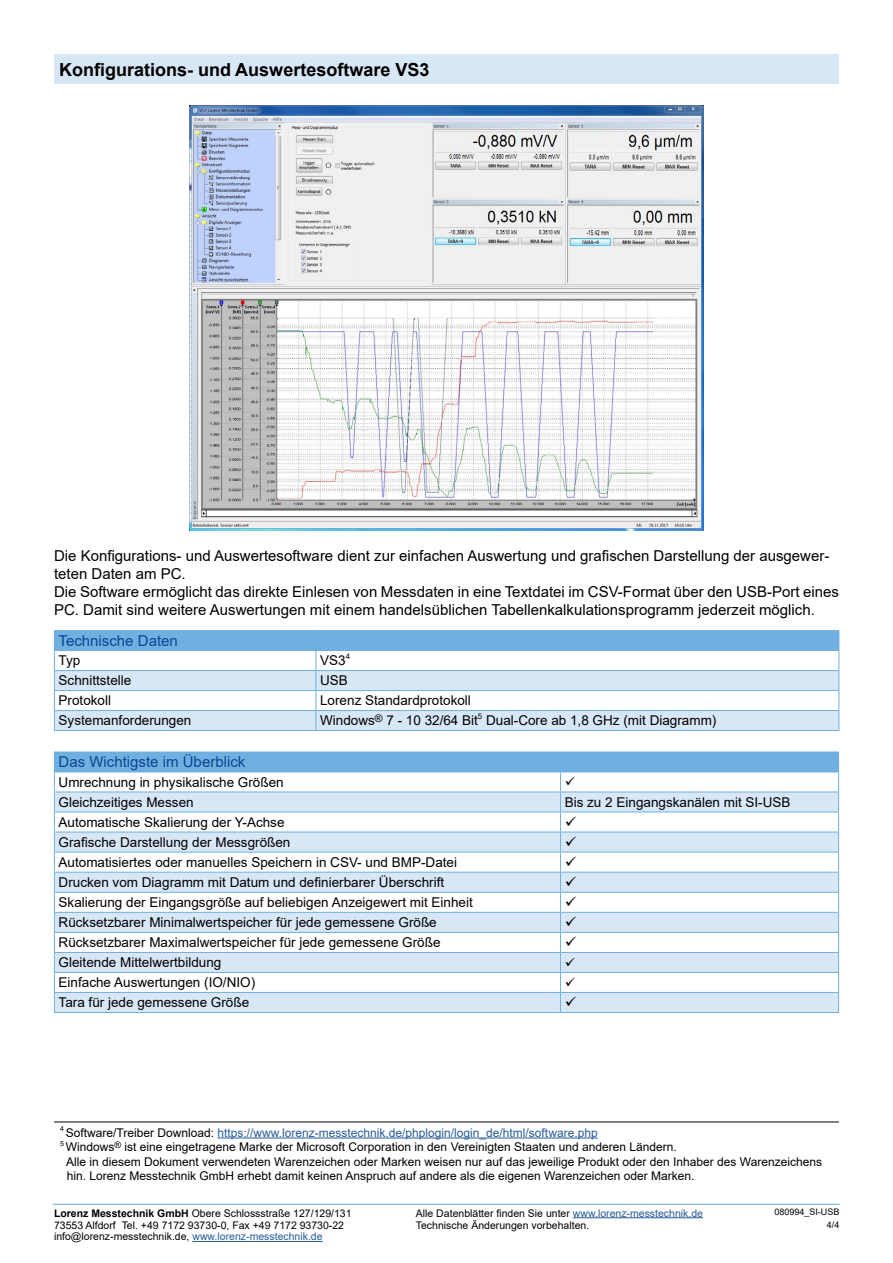
<style>
.page{position:relative;width:893px;height:1263px;background:#fff}
.page>*{position:absolute;margin:0;border:0;box-sizing:border-box;transform-origin:0 0}
.t1{font:700 18px "Arial";color:#000}
.t2{font:15px/18px "Arial";color:#000}
.t3{font:15px "Arial";color:#104493}
.t4{font:13.5px "Arial";color:#000}
.t5{font:12px/14.4px "Arial";color:#000}
.t6{font:12px "Arial";color:#275b9b}
.t7{font:10.5px/12.6px "Arial";color:#000}
.t8{font:9px/12.6px "Arial";color:#000;text-align:right}
.t9{font:7.05px "Arial";color:#000}
.s1{color:#000}
.s2{font-weight:700}
.s3{color:#275b9b}
</style>
<div class="page">
<hr style="left:192px;top:1241px;width:131px;height:1px;background:#275b9b">
<hr style="left:573px;top:1217px;width:130px;height:1px;background:#275b9b">
<hr style="left:53px;top:1204px;width:787px;height:1px;background:#6fb0e0">
<div style="left:54px;top:54px;width:785px;height:30px;background:#d8e7f6"></div>
<img style="left:190px;top:105px;width:513px;height:425px">
<div style="left:54px;top:631px;width:785px;height:20px;background:#6fb0e0"></div>
<svg style="left:55px;top:671px;width:783px;height:59px;fill:#d8e7f6"></svg>
<hr style="left:54px;top:630px;width:262px;height:1px;background:#6fb0e0">
<hr style="left:316px;top:630px;width:523px;height:1px;background:#6fb0e0">
<hr style="left:54px;top:670px;width:262px;height:1px;background:#6fb0e0">
<hr style="left:316px;top:670px;width:523px;height:1px;background:#6fb0e0">
<hr style="left:54px;top:690px;width:262px;height:1px;background:#6fb0e0">
<hr style="left:316px;top:690px;width:523px;height:1px;background:#6fb0e0">
<hr style="left:54px;top:710px;width:262px;height:1px;background:#6fb0e0">
<svg style="left:54px;top:651px;width:1px;height:79px"></svg>
<hr style="left:316px;top:710px;width:523px;height:1px;background:#6fb0e0">
<svg style="left:315px;top:651px;width:1px;height:79px"></svg>
<hr style="left:54px;top:730px;width:262px;height:1px;background:#6fb0e0">
<hr style="left:316px;top:730px;width:523px;height:1px;background:#6fb0e0">
<svg style="left:838px;top:651px;width:1px;height:79px"></svg>
<hr style="left:54px;top:1121px;width:785px;height:1px;background:#000">
<hr style="left:217px;top:1137px;width:381px;height:1px;background:#275b9b">
<div style="left:54px;top:752px;width:785px;height:20px;background:#6fb0e0"></div>
<svg style="left:55px;top:793px;width:783px;height:219px;fill:#d8e7f6"></svg>
<hr style="left:54px;top:772px;width:506px;height:1px;background:#6fb0e0">
<hr style="left:560px;top:772px;width:279px;height:1px;background:#6fb0e0">
<hr style="left:54px;top:792px;width:506px;height:1px;background:#6fb0e0">
<hr style="left:560px;top:792px;width:279px;height:1px;background:#6fb0e0">
<hr style="left:54px;top:811px;width:506px;height:1px;background:#6fb0e0">
<hr style="left:560px;top:811px;width:279px;height:1px;background:#6fb0e0">
<hr style="left:54px;top:832px;width:506px;height:1px;background:#6fb0e0">
<hr style="left:560px;top:832px;width:279px;height:1px;background:#6fb0e0">
<hr style="left:54px;top:852px;width:506px;height:1px;background:#6fb0e0">
<hr style="left:560px;top:852px;width:279px;height:1px;background:#6fb0e0">
<hr style="left:54px;top:872px;width:506px;height:1px;background:#6fb0e0">
<hr style="left:560px;top:872px;width:279px;height:1px;background:#6fb0e0">
<hr style="left:54px;top:892px;width:506px;height:1px;background:#6fb0e0">
<hr style="left:560px;top:892px;width:279px;height:1px;background:#6fb0e0">
<hr style="left:54px;top:912px;width:506px;height:1px;background:#6fb0e0">
<hr style="left:560px;top:912px;width:279px;height:1px;background:#6fb0e0">
<hr style="left:54px;top:932px;width:506px;height:1px;background:#6fb0e0">
<hr style="left:560px;top:932px;width:279px;height:1px;background:#6fb0e0">
<hr style="left:54px;top:952px;width:506px;height:1px;background:#6fb0e0">
<hr style="left:560px;top:952px;width:279px;height:1px;background:#6fb0e0">
<hr style="left:54px;top:972px;width:506px;height:1px;background:#6fb0e0">
<hr style="left:560px;top:972px;width:279px;height:1px;background:#6fb0e0">
<hr style="left:54px;top:992px;width:506px;height:1px;background:#6fb0e0">
<svg style="left:54px;top:772px;width:1px;height:240px"></svg>
<hr style="left:560px;top:992px;width:279px;height:1px;background:#6fb0e0">
<hr style="left:54px;top:1012px;width:506px;height:1px;background:#6fb0e0">
<hr style="left:560px;top:1012px;width:279px;height:1px;background:#6fb0e0">
<svg style="left:838px;top:772px;width:1px;height:240px"></svg>
<svg style="left:560px;top:772px;width:16px;height:240px"></svg>
<h1 class="t1" style="left:59px;top:56px;width:372px">Konfigurations- und Auswertesoftware VS3</h1>
<p class="t2" style="left:54px;top:547px;width:786px">Die Konfigurations- und Auswertesoftware dient zur einfachen Auswertung und grafischen Darstellung der ausgewer&shy;teten Daten am PC.<br>Die Software ermöglicht das direkte Einlesen von Messdaten in eine Textdatei im CSV-Format über den USB-Port eines PC. Damit sind weitere Auswertungen mit einem handelsüblichen Tabellenkalkulationsprogramm jederzeit möglich.</p>
<p class="t3" style="left:59px;top:630px;width:121px">Technische Daten</p>
<p class="t4" style="left:59px;top:651px;width:23px">Typ</p>
<p class="t4" style="left:320px;top:651px;width:31px">VS3<sup>4</sup></p>
<p class="t4" style="left:59px;top:671px;width:74px">Schnittstelle</p>
<p class="t4" style="left:320px;top:671px;width:29px">USB</p>
<p class="t4" style="left:59px;top:691px;width:54px">Protokoll</p>
<p class="t4" style="left:320px;top:691px;width:152px">Lorenz Standardprotokoll</p>
<p class="t4" style="left:59px;top:711px;width:134px">Systemanforderungen</p>
<p class="t4" style="left:320px;top:711px;width:398px">Windows<sup>®</sup> 7 - 10 32/64 Bit<sup>5</sup> Dual-Core ab 1,8 GHz (mit Diagramm)</p>
<p class="t3" style="left:59px;top:752px;width:188px">Das Wichtigste im Überblick</p>
<p class="t4" style="left:59px;top:773px;width:227px">Umrechnung in physikalische Größen</p>
<p class="t4" style="left:59px;top:793px;width:137px">Gleichzeitiges Messen</p>
<p class="t4" style="left:565px;top:793px;width:227px">Bis zu 2 Eingangskanälen mit SI-USB</p>
<p class="t4" style="left:59px;top:813px;width:227px">Automatische Skalierung der Y-Achse</p>
<p class="t4" style="left:59px;top:833px;width:233px">Grafische Darstellung der Messgrößen</p>
<p class="t4" style="left:59px;top:853px;width:400px">Automatisiertes oder manuelles Speichern in CSV- und BMP-Datei</p>
<p class="t4" style="left:59px;top:873px;width:387px">Drucken vom Diagramm mit Datum und definierbarer Überschrift</p>
<p class="t4" style="left:59px;top:893px;width:416px">Skalierung der Eingangsgröße auf beliebigen Anzeigewert mit Einheit</p>
<p class="t4" style="left:59px;top:913px;width:380px">Rücksetzbarer Minimalwertspeicher für jede gemessene Größe</p>
<p class="t4" style="left:59px;top:933px;width:383px">Rücksetzbarer Maximalwertspeicher für jede gemessene Größe</p>
<p class="t4" style="left:59px;top:953px;width:164px">Gleitende Mittelwertbildung</p>
<p class="t4" style="left:59px;top:973px;width:198px">Einfache Auswertungen (IO/NIO)</p>
<p class="t4" style="left:59px;top:993px;width:192px">Tara für jede gemessene Größe</p>
<p class="t9" style="left:60px;top:1124px;width:5px">4</p>
<p class="t6" style="left:66px;top:1124px;width:533px"><span class="s1">Software/Treiber Download:</span> https://www.lorenz-messtechnik.de/phplogin/login_de/html/software.php</p>
<p class="t9" style="left:60px;top:1138px;width:5px">5</p>
<p class="t5" style="left:66px;top:1139px;width:758px">Windows<sup>®</sup> ist eine eingetragene Marke der Microsoft Corporation in den Vereinigten Staaten und anderen Ländern.<br>Alle in diesem Dokument verwendeten Warenzeichen oder Marken weisen nur auf das jeweilige Produkt oder den Inhaber des Warenzeichens hin. Lorenz Messtechnik GmbH erhebt damit keinen Anspruch auf andere als die eigenen Warenzeichen oder Marken.</p>
<p class="t7" style="left:54px;top:1206px;width:299px"><span class="s2">Lorenz Messtechnik GmbH</span> Obere Schlossstraße 127/129/131<br>73553 Alfdorf Tel. +49 7172 93730-0, Fax +49 7172 93730-22</p>
<p class="t7" style="left:54px;top:1230px;width:270px">info@lorenz-messtechnik.de, <span class="s3">www.lorenz-messtechnik.de</span></p>
<p class="t7" style="left:416px;top:1206px;width:289px">Alle Datenblätter finden Sie unter <span class="s3">www.lorenz-messtechnik.de<br></span>Technische Änderungen vorbehalten.</p>
<p class="t8" style="left:774px;top:1206px;width:67px">080994_SI-USB<br>4/4</p>
</div>
